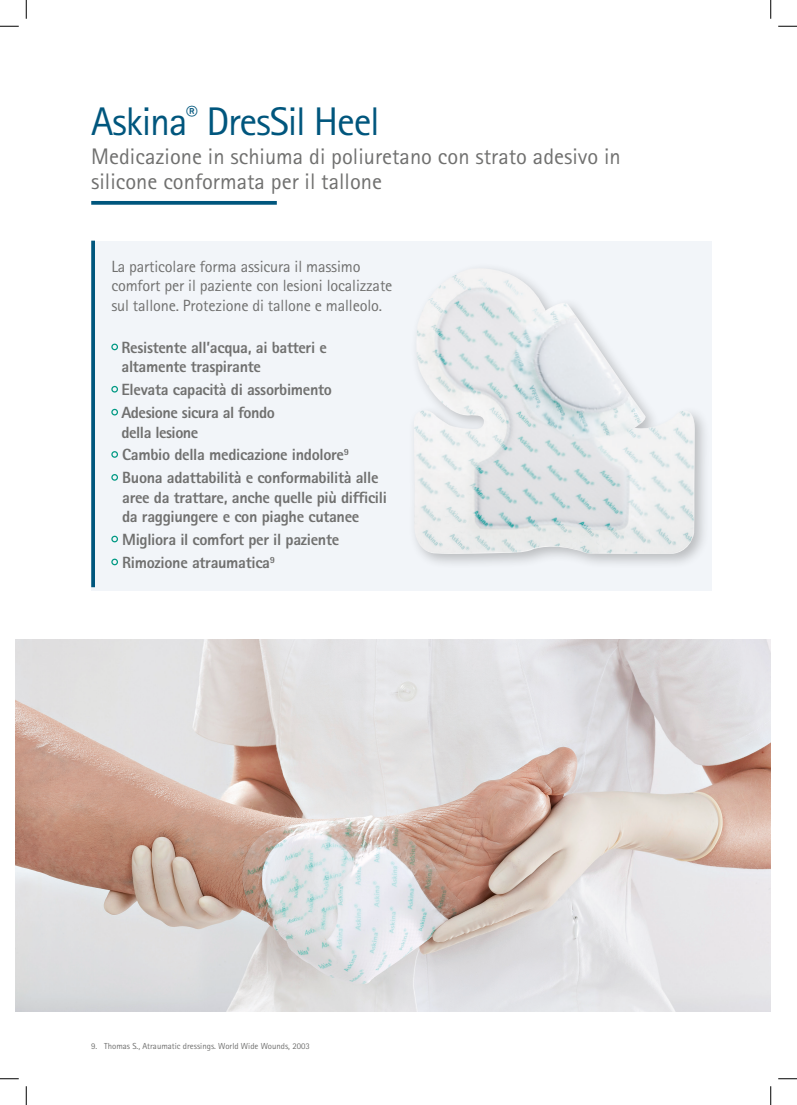
<style>
.page{position:relative;width:797px;height:1105px;background:#fff}
.page>*{position:absolute;margin:0;border:0;box-sizing:border-box;transform-origin:0 0}
._21_Source_reference{font:40px "Rotis Sans Serif Pro";letter-spacing:-.03em;color:#00567d}
._21_Source_reference-2{font:22.5px/25px "Rotis Sans Serif Pro";color:#70706f}
.txt_courant{font:800 16.25px/19.4px "Rotis Sans Serif Pro";letter-spacing:-.02em;color:#70706f}
.txt_courant-2{font:16.25px/19.4px "Rotis Sans Serif Pro";letter-spacing:-.01em;color:#70706f}
.Légende{font:8.75px "Rotis Sans Serif Pro";color:#70706f}
</style>
<div class="page">
<svg style="left:91px;top:201px;width:186px;height:4px"></svg>
<img style="left:16px;top:639px;width:754px;height:372px">
<div style="left:91px;top:241px;width:620px;height:349px;background:#f2f5f9"></div>
<svg style="left:91px;top:241px;width:4px;height:346px"></svg>
<div style="left:408px;top:262px;width:302px;height:307px;background:#1d1d1b;opacity:.26"></div>
<img style="left:413px;top:268px;width:282px;height:286px">
<div style="left:111px;top:344px;width:7px;height:6px;border:1px solid #009983;border-radius:50%"></div>
<div style="left:111px;top:386px;width:7px;height:7px;border:1px solid #009983;border-radius:50%"></div>
<div style="left:111px;top:409px;width:7px;height:6px;border:1px solid #009983;border-radius:50%"></div>
<div style="left:111px;top:451px;width:7px;height:7px;border:1px solid #009983;border-radius:50%"></div>
<div style="left:111px;top:474px;width:7px;height:7px;border:1px solid #009983;border-radius:50%"></div>
<div style="left:111px;top:536px;width:7px;height:6px;border:1px solid #009983;border-radius:50%"></div>
<div style="left:111px;top:559px;width:7px;height:6px;border:1px solid #009983;border-radius:50%"></div>
<svg style="left:0;top:25px;width:19px;height:2px"></svg>
<svg style="left:778px;top:25px;width:19px;height:2px"></svg>
<svg style="left:0;top:1078px;width:19px;height:1px"></svg>
<svg style="left:778px;top:1078px;width:19px;height:1px"></svg>
<svg style="left:25px;top:0;width:2px;height:19px"></svg>
<svg style="left:25px;top:1086px;width:2px;height:19px"></svg>
<svg style="left:770px;top:0;width:1px;height:19px"></svg>
<svg style="left:770px;top:1086px;width:1px;height:19px"></svg>
<p class="_21_Source_reference" style="left:91px;top:98px;width:290px">Askina<sup>®</sup> DresSil Heel</p>
<p class="_21_Source_reference-2" style="left:91px;top:144px;width:531px">Medicazione in schiuma di poliuretano con strato adesivo in silicone conformata per il tallone</p>
<p class="txt_courant-2" style="left:111px;top:257px;width:251px">La particolare forma assicura il massimo</p>
<p class="txt_courant-2" style="left:111px;top:276px;width:283px">comfort per il paziente con lesioni localizzate sul tallone. Protezione di tallone e malleolo.</p>
<p class="txt_courant" style="left:121px;top:338px;width:207px">Resistente all’acqua, ai batteri e altamente traspirante</p>
<p class="txt_courant" style="left:121px;top:380px;width:212px">Elevata capacità di assorbimento</p>
<p class="txt_courant" style="left:121px;top:403px;width:155px">Adesione sicura al fondo della lesione</p>
<p class="txt_courant" style="left:122px;top:445px;width:228px">Cambio della medicazione indolore<sup>9</sup></p>
<p class="txt_courant" style="left:122px;top:468px;width:266px">Buona adattabilità e conformabilità alle aree da trattare, anche quelle più difficili da raggiungere e con piaghe cutanee</p>
<p class="txt_courant" style="left:122px;top:530px;width:218px">Migliora il comfort per il paziente</p>
<p class="txt_courant" style="left:122px;top:553px;width:154px">Rimozione atraumatica<sup>9</sup></p>
<p class="Légende" style="left:91px;top:1040px;width:220px">9. Thomas S., Atraumatic dressings. World Wide Wounds, 2003</p>
</div>
